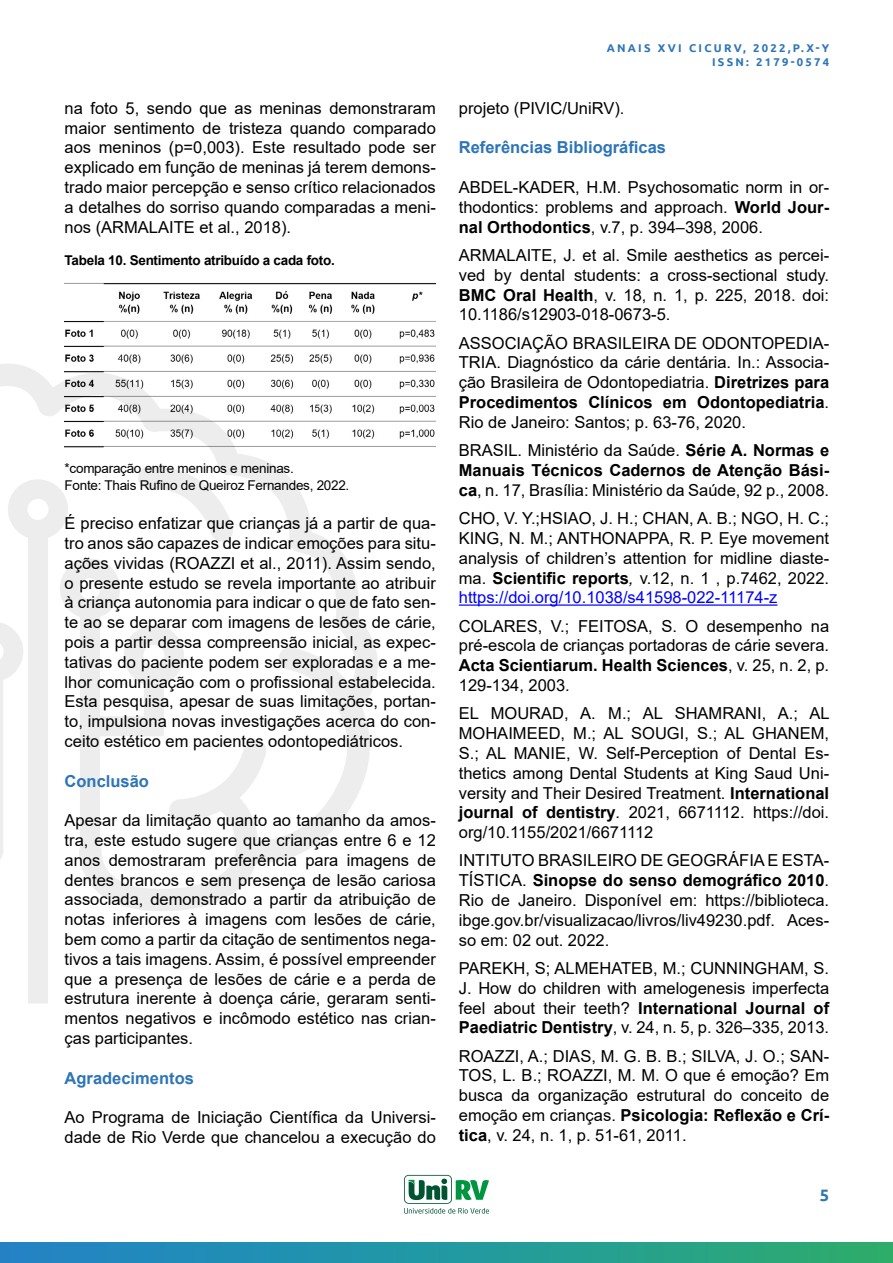
<style>
.page{position:relative;width:893px;height:1263px;background:#fff}
.page>*{position:absolute;margin:0;border:0;box-sizing:border-box;transform-origin:0 0}
.t1{font:16.5px/19.8px "Arial";color:#000;text-align:justify}
.t2{font:700 16.5px "Arial";color:#2d75b6}
.t3{font:700 16.5px "Ubuntu";color:#2e75b6}
.t4{font:13.5px/16.2px "Arial";letter-spacing:-.02em;color:#000}
.t5{font:700 13.5px "Arial";letter-spacing:-.02em;color:#000}
.t6{font:700 11.25px/13.5px "Ubuntu";letter-spacing:.2em;color:#2e75b6;text-align:right}
.s1{font-weight:700}
.s2{font-style:italic}
.s3{color:#00f}
</style>
<div class="page">
<div style="left:0;top:1242px;width:893px;height:21px;background:linear-gradient(to right,#1f83cd,#2bad70)"></div>
<div style="left:28px;top:911px;width:20px;height:92px;background:#ededed"></div>
<svg style="left:0;top:364px;width:378px;height:547px"></svg>
<svg style="left:138px;top:464px;width:95px;height:78px"></svg>
<svg style="left:404px;top:1175px;width:85px;height:38px"></svg>
<hr style="left:459px;top:604px;width:318px;height:2px;background:#00f">
<img style="left:65px;top:283px;width:371px;height:165px">
<p class="t1" style="left:65px;top:98px;width:373px">na foto 5, sendo que as meninas demonstraram maior sentimento de tristeza quando comparado aos meninos (p=0,003). Este resultado pode ser explicado em função de meninas já terem demons&shy;trado maior percepção e senso crítico relacionados a detalhes do sorriso quando comparadas a meni&shy;nos (ARMALAITE et al., 2018).</p>
<p class="t5" style="left:65px;top:251px;width:272px">Tabela 10. Sentimento atribuído a cada foto.</p>
<p class="t4" style="left:65px;top:460px;width:286px">*comparação entre meninos e meninas.<br>Fonte: Thais Rufino de Queiroz Fernandes, 2022.</p>
<p class="t1" style="left:65px;top:513px;width:373px">É preciso enfatizar que crianças já a partir de qua&shy;tro anos são capazes de indicar emoções para situ&shy;ações vividas (ROAZZI et al., 2011). Assim sendo, o presente estudo se revela importante ao atribuir à criança autonomia para indicar o que de fato sen&shy;te ao se deparar com imagens de lesões de cárie, pois a partir dessa compreensão inicial, as expec&shy;tativas do paciente podem ser exploradas e a me&shy;lhor comunicação com o profissional estabelecida.<br>Esta pesquisa, apesar de suas limitações, portan&shy;to, impulsiona novas investigações acerca do con&shy;ceito estético em pacientes odontopediátricos.</p>
<p class="t2" style="left:65px;top:769px;width:86px">Conclusão</p>
<p class="t1" style="left:65px;top:810px;width:373px">Apesar da limitação quanto ao tamanho da amos&shy;tra, este estudo sugere que crianças entre 6 e 12 anos demostraram preferência para imagens de dentes brancos e sem presença de lesão cariosa associada, demonstrado a partir da atribuição de notas inferiores à imagens com lesões de cárie, bem como a partir da citação de sentimentos nega&shy;tivos a tais imagens. Assim, é possível empreender que a presença de lesões de cárie e a perda de estrutura inerente à doença cárie, geraram senti&shy;mentos negativos e incômodo estético nas crian&shy;ças participantes.</p>
<p class="t2" style="left:65px;top:1066px;width:131px">Agradecimentos</p>
<p class="t1" style="left:65px;top:1107px;width:373px">Ao Programa de Iniciação Científica da Universi&shy;dade de Rio Verde que chancelou a execução do</p>
<p class="t6" style="left:607px;top:41px;width:224px">ANAIS XVI CICURV, 2022,P.X-Y<br>ISSN: 2179-0574</p>
<p class="t1" style="left:459px;top:98px;width:167px">projeto (PIVIC/UniRV).</p>
<p class="t2" style="left:459px;top:136px;width:209px">Referências Bibliográficas</p>
<p class="t1" style="left:459px;top:177px;width:372px">ABDEL-KADER, H.M. Psychosomatic norm in or&shy;thodontics: problems and approach. <span class="s1">World Jour&shy;nal Orthodontics</span>, v.7, p. 394–398, 2006.</p>
<p class="t1" style="left:459px;top:245px;width:372px">ARMALAITE, J. et al. Smile aesthetics as percei&shy;ved by dental students: a cross-sectional study.<br><span class="s1">BMC Oral Health</span>, v. 18, n. 1, p. 225, 2018. doi:<br>10.1186/s12903-018-0673-5.</p>
<p class="t1" style="left:459px;top:333px;width:372px">ASSOCIAÇÃO BRASILEIRA DE ODONTOPEDIA-TRIA. Diagnóstico da cárie dentária. In.: Associa&shy;ção Brasileira de Odontopediatria. <span class="s1">Diretrizes para Procedimentos Clínicos em Odontopediatria</span>.<br>Rio de Janeiro: Santos; p. 63-76, 2020.</p>
<p class="t1" style="left:459px;top:440px;width:372px">BRASIL. Ministério da Saúde. <span class="s1">Série A. Normas e Manuais Técnicos Cadernos de Atenção Bási&shy;ca</span>, n. 17, Brasília: Ministério da Saúde, 92 p., 2008.</p>
<p class="t1" style="left:459px;top:508px;width:372px">CHO, V. Y.;HSIAO, J. H.; CHAN, A. B.; NGO, H. C.; KING, N. M.; ANTHONAPPA, R. P. Eye movement analysis of children’s attention for midline diaste&shy;ma. <span class="s1">Scientific reports</span><span class="s2">,</span> v.12, n. 1 , p.7462, 2022. <span class="s3">https://doi.org/10.1038/s41598-022-11174-z</span></p>
<p class="t1" style="left:459px;top:616px;width:372px">COLARES, V.; FEITOSA, S. O desempenho na pré-escola de crianças portadoras de cárie severa.<br><span class="s1">Acta Scientiarum. Health Sciences</span>, v. 25, n. 2, p.<br>129-134, 2003.</p>
<p class="t1" style="left:459px;top:703px;width:372px">EL MOURAD, A. M.; AL SHAMRANI, A.; AL MOHAIMEED, M.; AL SOUGI, S.; AL GHANEM, S.; AL MANIE, W. Self-Perception of Dental Es&shy;thetics among Dental Students at King Saud Uni&shy;versity and Their Desired Treatment. <span class="s1">International journal of dentistry</span><span class="s2">.</span> 2021, 6671112. https://doi. org/10.1155/2021/6671112</p>
<p class="t1" style="left:459px;top:851px;width:372px">INTITUTO BRASILEIRO DE GEOGRÁFIA E ESTA-TÍSTICA. <span class="s1">Sinopse do senso demográfico 2010</span>.<br>Rio de Janeiro. Disponível em: https://biblioteca. ibge.gov.br/visualizacao/livros/liv49230.pdf. Aces&shy;so em: 02 out. 2022.</p>
<p class="t1" style="left:459px;top:958px;width:372px">PAREKH, S; ALMEHATEB, M.; CUNNINGHAM, S.<br>J. How do children with amelogenesis imperfecta feel about their teeth? <span class="s1">International Journal of Paediatric Dentistry</span>, v. 24, n. 5, p. 326–335, 2013.</p>
<p class="t1" style="left:459px;top:1046px;width:372px">ROAZZI, A.; DIAS, M. G. B. B.; SILVA, J. O.; SAN-TOS, L. B.; ROAZZI, M. M. O que é emoção? Em busca da organização estrutural do conceito de emoção em crianças. <span class="s1">Psicologia: Reflexão e Crí&shy;tica</span>, v. 24, n. 1, p. 51-61, 2011.</p>
<p class="t3" style="left:820px;top:1185px;width:11px">5</p>
</div>
